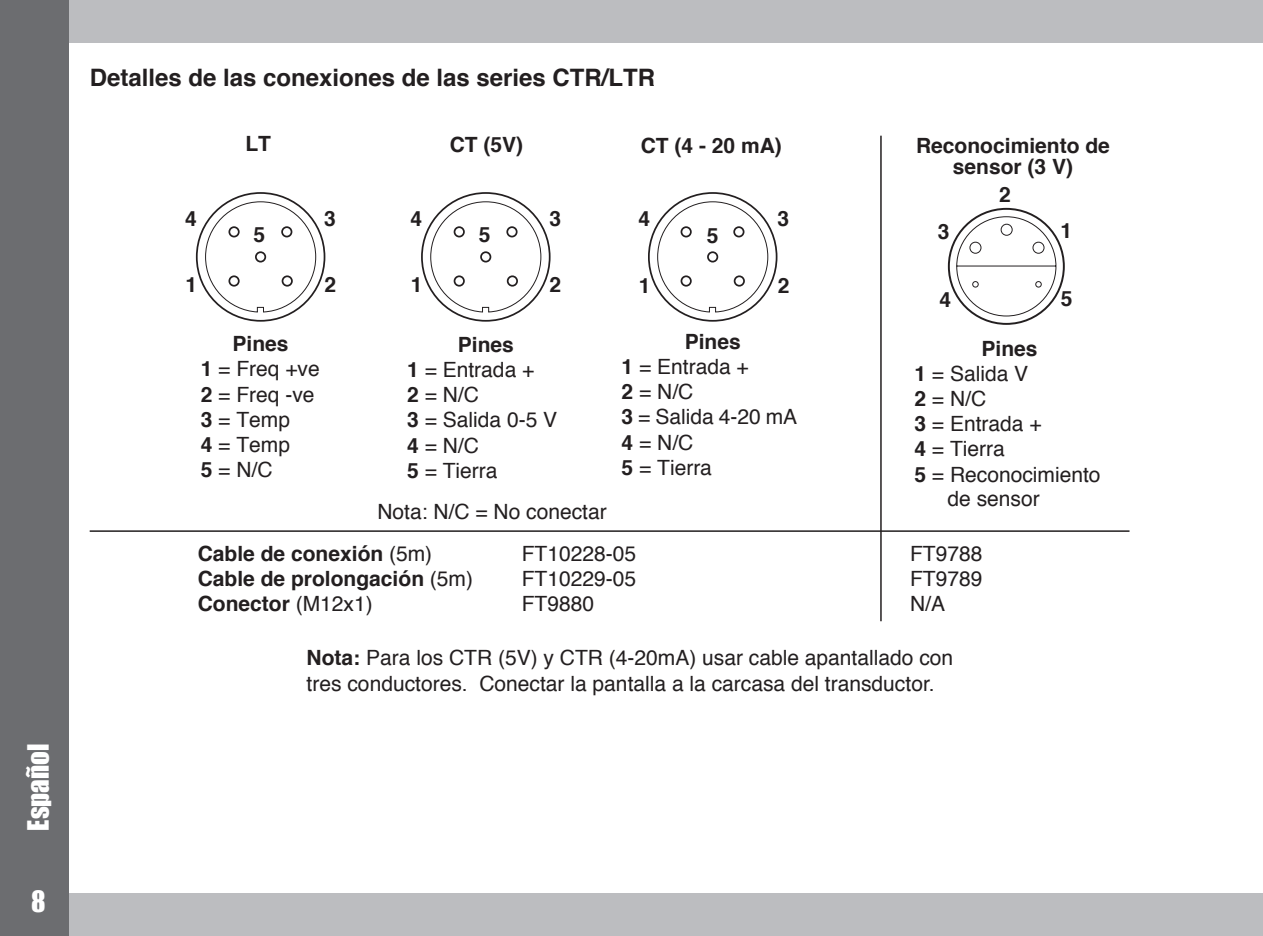
<style>
.page{position:relative;width:1263px;height:936px;background:#fff}
.page>*{position:absolute;margin:0;border:0;box-sizing:border-box;transform-origin:0 0}
.t1{font:27px "Impact";color:#fff}
.t2{font:700 24px "Helvetica";color:#231f20}
.t3{font:21px/25.2px "Helvetica";color:#231f20}
.t4{font:700 21px/21px "Helvetica";color:#231f20;text-align:center}
.s1{font-weight:700}
.s2{font-weight:400}
</style>
<div class="page">
<div style="left:0;top:0;width:1263px;height:43px;background:#bcbdc0"></div>
<div style="left:0;top:893px;width:1263px;height:42px;background:#bcbdc0"></div>
<div style="left:0;top:0;width:68px;height:935px;background:#6c6d70"></div>
<hr style="left:90px;top:530px;width:1039px;height:2px;background:#231f20">
<div style="left:948px;top:208px;width:117px;height:117px;border:2px solid #231f20;border-radius:50%"></div>
<svg style="left:956px;top:216px;width:101px;height:101px"></svg>
<hr style="left:880px;top:136px;width:2px;height:485px;background:#231f20">
<svg style="left:228px;top:226px;width:65px;height:61px"></svg>
<svg style="left:453px;top:226px;width:65px;height:61px"></svg>
<svg style="left:680px;top:226px;width:65px;height:61px"></svg>
<p class="t1" style="left:17px;top:830px;width:88px;rotate:-90deg">Español</p>
<p class="t1" style="left:31px;top:880px;width:16px">8</p>
<p class="t2" style="left:90px;top:58px;width:567px">Detalles de las conexiones de las series CTR/LTR</p>
<p class="t4" style="left:245px;top:134px;width:27px">LT</p>
<p class="t4" style="left:450px;top:134px;width:75px">CT (5V)</p>
<p class="t4" style="left:641px;top:135px;width:143px">CT (4 - 20 mA)</p>
<p class="t4" style="left:185px;top:208px;width:13px">4</p>
<p class="t4" style="left:254px;top:224px;width:13px">5</p>
<p class="t4" style="left:324px;top:208px;width:13px">3</p>
<p class="t4" style="left:410px;top:208px;width:13px">4</p>
<p class="t4" style="left:479px;top:224px;width:13px">5</p>
<p class="t4" style="left:549px;top:208px;width:13px">3</p>
<p class="t4" style="left:638px;top:209px;width:13px">4</p>
<p class="t4" style="left:707px;top:225px;width:13px">5</p>
<p class="t4" style="left:777px;top:209px;width:13px">3</p>
<p class="t4" style="left:186px;top:275px;width:13px">1</p>
<p class="t4" style="left:324px;top:275px;width:13px">2</p>
<p class="t4" style="left:411px;top:275px;width:13px">1</p>
<p class="t4" style="left:550px;top:275px;width:13px">2</p>
<p class="t4" style="left:639px;top:275px;width:13px">1</p>
<p class="t4" style="left:778px;top:275px;width:13px">2</p>
<p class="t3" style="left:201px;top:332px;width:121px;text-indent:32px"><span class="s1">Pines<br>1</span> = Freq +ve<br><span class="s1">2</span> = Freq -ve<br><span class="s1">3</span> = Temp<br><span class="s1">4</span> = Temp<br><span class="s1">5</span> = N/C</p>
<p class="t3" style="left:407px;top:332px;width:152px;text-indent:51px"><span class="s1">Pines<br>1</span> = Entrada +<br><span class="s1">2</span> = N/C<br><span class="s1">3</span> = Salida 0-5 V<br><span class="s1">4</span> = N/C<br><span class="s1">5</span> = Tierra</p>
<p class="t3" style="left:621px;top:329px;width:177px;text-indent:63px"><span class="s1">Pines<br>1</span> = Entrada +<br><span class="s1">2</span> = N/C<br><span class="s1">3</span> = Salida 4-20 mA<br><span class="s1">4</span> = N/C<br><span class="s1">5</span> = Tierra</p>
<p class="t3" style="left:377px;top:500px;width:231px">Nota: N/C = No conectar</p>
<p class="t4" style="left:198px;top:543px;width:236px">Cable de conexión <span class="s2">(5m)</span></p>
<p class="t3" style="left:522px;top:541px;width:116px">FT10228-05</p>
<p class="t4" style="left:198px;top:568px;width:277px">Cable de prolongación <span class="s2">(5m)</span></p>
<p class="t3" style="left:522px;top:566px;width:116px">FT10229-05</p>
<p class="t4" style="left:198px;top:593px;width:177px">Conector <span class="s2">(M12x1)</span></p>
<p class="t3" style="left:522px;top:591px;width:74px">FT9880</p>
<p class="t4" style="left:916px;top:135px;width:195px">Reconocimiento de sensor (3 V)</p>
<p class="t4" style="left:999px;top:185px;width:13px">2</p>
<p class="t4" style="left:938px;top:221px;width:13px">3</p>
<p class="t4" style="left:1060px;top:221px;width:13px">1</p>
<p class="t4" style="left:939px;top:289px;width:13px">4</p>
<p class="t4" style="left:1061px;top:289px;width:13px">5</p>
<p class="t4" style="left:981px;top:338px;width:58px">Pines</p>
<p class="t3" style="left:914px;top:361px;width:115px"><span class="s1">1</span> = Salida V</p>
<p class="t3" style="left:914px;top:386px;width:73px"><span class="s1">2</span> = N/C</p>
<p class="t3" style="left:914px;top:412px;width:129px"><span class="s1">3</span> = Entrada +</p>
<p class="t3" style="left:914px;top:437px;width:92px"><span class="s1">4</span> = Tierra</p>
<p class="t3" style="left:914px;top:462px;width:188px"><span class="s1">5</span> = Reconocimiento</p>
<p class="t3" style="left:947px;top:486px;width:94px">de sensor</p>
<p class="t3" style="left:910px;top:541px;width:74px;text-align:justify">FT9788<br>FT9789<br>N/A</p>
<p class="t3" style="left:307px;top:646px;width:648px"><span class="s1">Nota:</span> Para los CTR (5V) y CTR (4-20mA) usar cable apantallado con tres conductores. Conectar la pantalla a la carcasa del transductor.</p>
</div>
